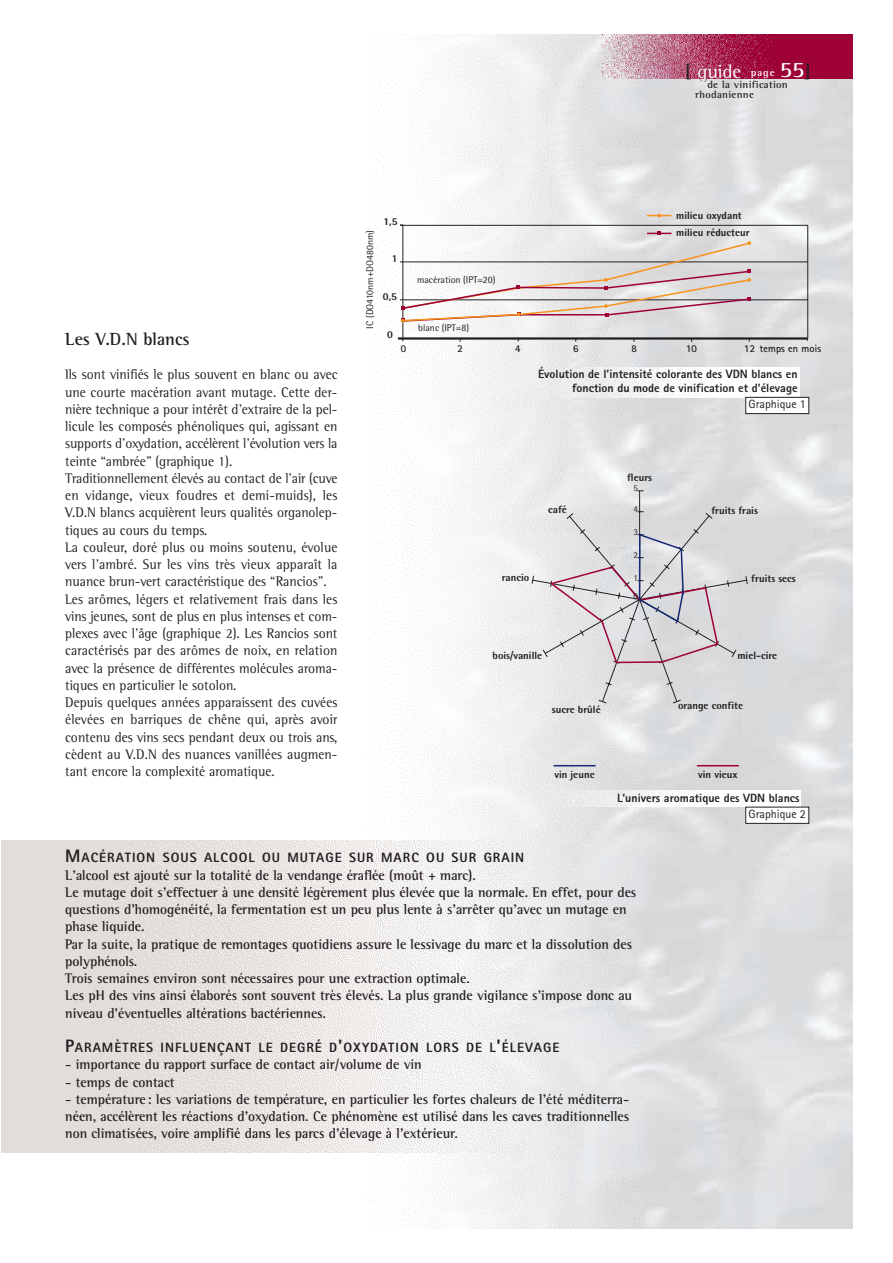
<style>
.page{position:relative;width:893px;height:1263px;background:#fff}
.page>*{position:absolute;margin:0;border:0;box-sizing:border-box;transform-origin:0 0}
.t1{font:19.5px "Rotis Semi Serif";color:#fff}
.t2{font:700 18px "Rotis Semi Serif";color:#231f20}
.t3{font:14.25px/17.2px "Rotis Semi Serif";color:#231f20;scale:.95 1}
.t4{font:700 14.25px/17.2px "Rotis Semi Serif";color:#231f20;scale:.95 1}
.t5{font:800 13.5px "Rotis Sans Serif";letter-spacing:.075em;color:#231f20}
.t6{font:800 12px/14.4px "Rotis Sans Serif";color:#231f20;text-align:right}
.t7{font:12px "Rotis Sans Serif";color:#231f20}
.t8{font:800 10.5px/16.8px "Rotis Semi Sans";color:#231f20}
.t9{font:700 10.5px/10.2px "Rotis Semi Serif";letter-spacing:.03em;color:#231f20}
.t10{font:700 10.5px "Rotis Sans Serif";color:#231f20}
.t11{font:9.75px "Rotis Semi Sans";color:#231f20}
.t12{font:9px "Rotis Semi Sans";color:#231f20}
.s1{font-weight:700;font-size:18px;color:#231f20}
.s2{font-weight:700;font-size:10.5px}
.s3{font-weight:700;font-size:22.5px}
.s4{font-size:18px}
</style>
<div class="page">
<img style="left:662px;top:79px;width:190px;height:1149px">
<img style="left:367px;top:34px;width:295px;height:1194px">
<img style="left:539px;top:791px;width:262px;height:15px">
<img style="left:537px;top:368px;width:262px;height:29px">
<img style="left:597px;top:34px;width:255px;height:45px">
<hr style="left:398px;top:337px;width:409px;height:3px;background:#231f20">
<svg style="left:399px;top:224px;width:409px;height:119px"></svg>
<svg style="left:647px;top:232px;width:24px;height:3px"></svg>
<svg style="left:647px;top:214px;width:24px;height:3px"></svg>
<svg style="left:401px;top:241px;width:351px;height:82px"></svg>
<hr style="left:400px;top:225px;width:407px;height:1px;background:#231f20">
<div style="left:745px;top:397px;width:63px;height:17px;background:#fff"></div>
<div style="left:745px;top:397px;width:64px;height:17px;border:1px solid #231f20"></div>
<svg style="left:531px;top:490px;width:216px;height:213px;background:#dddddf"></svg>
<hr style="left:553px;top:765px;width:42px;height:1px;background:#142975">
<hr style="left:697px;top:765px;width:41px;height:1px;background:#9d0138">
<svg style="left:548px;top:533px;width:171px;height:131px;background:#d4d0d5"></svg>
<div style="left:745px;top:807px;width:63px;height:16px;background:#fff"></div>
<div style="left:745px;top:807px;width:64px;height:17px;border:1px solid #231f20"></div>
<img style="left:1px;top:840px;width:566px;height:313px">
<h1 class="t1" style="left:685px;top:64px;width:127px"><span class="s1">[</span> guide <span class="s2">page</span> <span class="s3">55</span><span class="s1">]</span></h1>
<p class="t9" style="left:695px;top:80px;width:94px;text-indent:12px">de la vinification rhodanienne</p>
<p class="t2" style="left:65px;top:332px;width:126px">Les V.D.N blancs</p>
<p class="t3" style="left:65px;top:367px;width:288px">Ils sont vinifiés le plus souvent en blanc ou avec une courte macération avant mutage. Cette der&shy;nière technique a pour intérêt d'extraire de la pel&shy;licule les composés phénoliques qui, agissant en supports d'oxydation, accélèrent l'évolution vers la teinte “ambrée" (graphique 1).<br>Traditionnellement élevés au contact de l'air (cuve en vidange, vieux foudres et demi-muids), les V.D.N blancs acquièrent leurs qualités organolep&shy;tiques au cours du temps.<br>La couleur, doré plus ou moins soutenu, évolue vers l'ambré. Sur les vins très vieux apparaît la nuance brun-vert caractéristique des “Rancios".<br>Les arômes, légers et relativement frais dans les vins jeunes, sont de plus en plus intenses et com&shy;plexes avec l'âge (graphique 2). Les Rancios sont caractérisés par des arômes de noix, en relation avec la présence de différentes molécules aroma&shy;tiques en particulier le sotolon.<br>Depuis quelques années apparaissent des cuvées élevées en barriques de chêne qui, après avoir contenu des vins secs pendant deux ou trois ans, cèdent au V.D.N des nuances vanillées augmen&shy;tant encore la complexité aromatique.</p>
<p class="t11" style="left:366px;top:329px;width:100px;rotate:-90deg">IC (DO410nm+DO480nm)</p>
<p class="t8" style="left:383px;top:214px;width:16px">1,5</p>
<p class="t8" style="left:392px;top:251px;width:7px">1</p>
<p class="t8" style="left:383px;top:289px;width:16px">0,5</p>
<p class="t8" style="left:387px;top:327px;width:7px">0</p>
<p class="t11" style="left:417px;top:276px;width:80px">macération (IPT=20)</p>
<p class="t11" style="left:418px;top:324px;width:52px">blanc (IPT=8)</p>
<p class="t8" style="left:676px;top:208px;width:75px">milieu oxydant milieu réducteur</p>
<p class="t10" style="left:401px;top:345px;width:8px">0</p>
<p class="t10" style="left:457px;top:345px;width:8px">2</p>
<p class="t10" style="left:515px;top:345px;width:8px">4</p>
<p class="t10" style="left:573px;top:345px;width:8px">6</p>
<p class="t10" style="left:631px;top:345px;width:8px">8</p>
<p class="t10" style="left:686px;top:345px;width:13px">10</p>
<p class="t10" style="left:744px;top:345px;width:79px">12 temps en mois</p>
<p class="t6" style="left:538px;top:368px;width:261px">Évolution de l’intensité colorante des VDN blancs en fonction du mode de vinification et d’élevage</p>
<p class="t7" style="left:748px;top:400px;width:59px">Graphique 1</p>
<p class="t8" style="left:627px;top:470px;width:27px">fleurs</p>
<p class="t12" style="left:633px;top:485px;width:6px">5</p>
<p class="t8" style="left:548px;top:502px;width:20px">café</p>
<p class="t12" style="left:633px;top:506px;width:6px">4</p>
<p class="t8" style="left:711px;top:503px;width:48px">fruits frais</p>
<p class="t12" style="left:633px;top:529px;width:6px">3</p>
<p class="t12" style="left:633px;top:552px;width:6px">2</p>
<p class="t8" style="left:502px;top:570px;width:29px">rancio</p>
<p class="t12" style="left:633px;top:575px;width:6px">1</p>
<p class="t8" style="left:751px;top:571px;width:46px">fruits secs</p>
<p class="t12" style="left:633px;top:592px;width:6px">0</p>
<p class="t8" style="left:492px;top:648px;width:51px">bois/vanille</p>
<p class="t8" style="left:737px;top:648px;width:41px">miel-cire</p>
<p class="t8" style="left:552px;top:702px;width:50px">sucre brûlé</p>
<p class="t8" style="left:678px;top:698px;width:67px">orange confite</p>
<p class="t8" style="left:554px;top:767px;width:42px">vin jeune</p>
<p class="t8" style="left:698px;top:767px;width:41px">vin vieux</p>
<p class="t6" style="left:617px;top:792px;width:184px">L’univers aromatique des VDN blancs</p>
<p class="t7" style="left:748px;top:810px;width:59px">Graphique 2</p>
<p class="t5" style="left:65px;top:853px;width:460px"><span class="s4">M</span>ACÉRATION SOUS ALCOOL OU MUTAGE SUR MARC OU SUR GRAIN</p>
<p class="t4" style="left:65px;top:868px;width:602px">L'alcool est ajouté sur la totalité de la vendange éraflée (moût + marc).<br>Le mutage doit s'effectuer à une densité légèrement plus élevée que la normale. En effet, pour des questions d'homogénéité, la fermentation est un peu plus lente à s'arrêter qu'avec un mutage en phase liquide.<br>Par la suite, la pratique de remontages quotidiens assure le lessivage du marc et la dissolution des polyphénols.<br>Trois semaines environ sont nécessaires pour une extraction optimale.<br>Les pH des vins ainsi élaborés sont souvent très élevés. La plus grande vigilance s'impose donc au niveau d'éventuelles altérations bactériennes.</p>
<p class="t5" style="left:65px;top:1043px;width:496px"><span class="s4">P</span>ARAMÈTRES INFLUENÇANT LE DEGRÉ D<span class="s4">'</span>OXYDATION LORS DE L<span class="s4">'</span>ÉLEVAGE</p>
<p class="t4" style="left:65px;top:1057px;width:377px">- importance du rapport surface de contact air/volume de vin</p>
<p class="t4" style="left:65px;top:1075px;width:117px">- temps de contact</p>
<p class="t4" style="left:65px;top:1092px;width:595px;text-align:justify">- température: les variations de température, en particulier les fortes chaleurs de l'été méditerra&shy;néen, accélèrent les réactions d'oxydation. Ce phénomène est utilisé dans les caves traditionnelles non climatisées, voire amplifié dans les parcs d'élevage à l'extérieur.</p>
</div>
